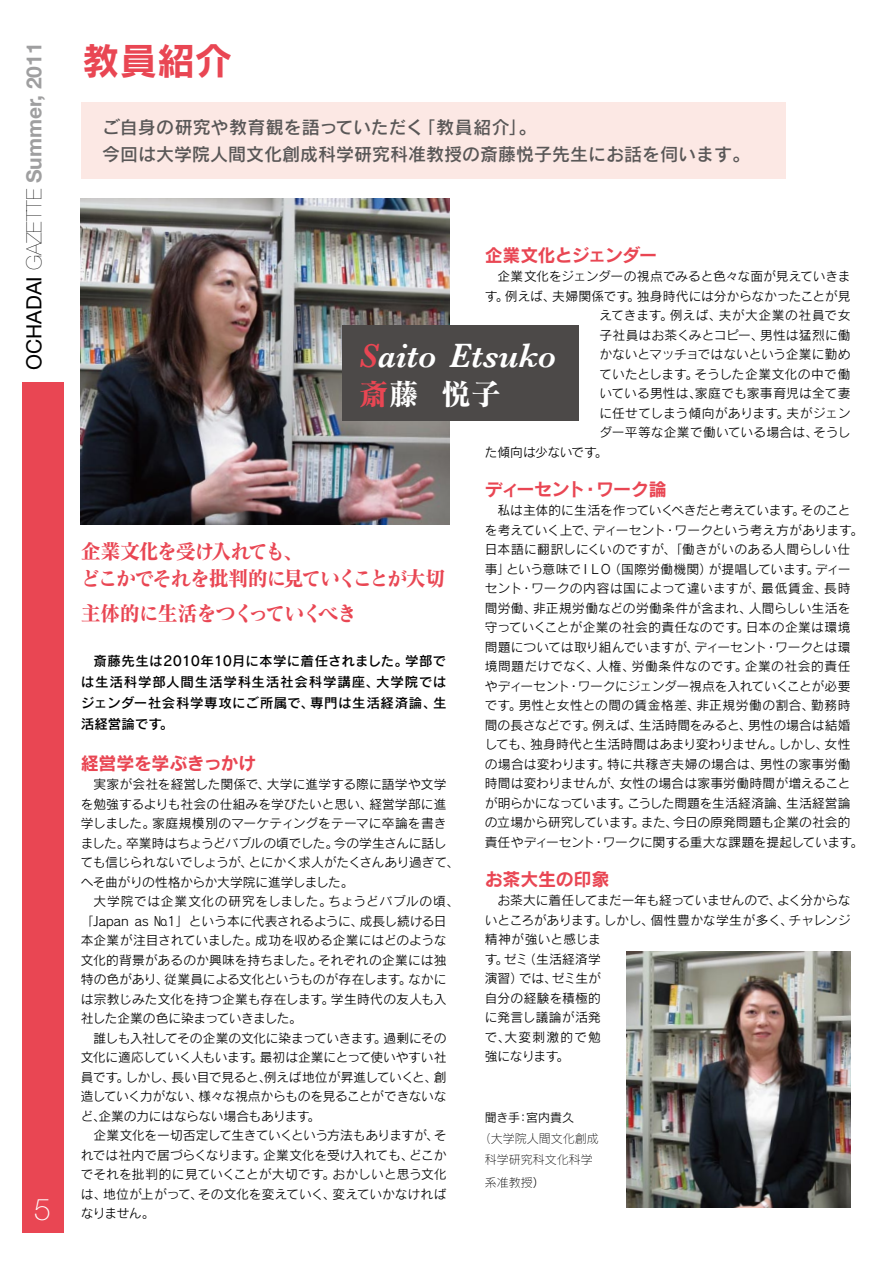
<style>
.page{position:relative;width:893px;height:1263px;background:#fff}
.page>*{position:absolute;margin:0;border:0;box-sizing:border-box;transform-origin:0 0}
.t1{font:37.5px "Rodin Pro B";color:#e94653}
.t2{font:italic 600 34.5px "Baskerville";color:#fff}
.t3{font:30px "Matisse V Pro B";color:#fff}
.t4{font:100 30px "Helvetica Neue";color:#fff}
.t5{font:21px/27px "Matisse Pro B";letter-spacing:-.075em;color:#e94653;scale:.96 1}
.t6{font:700 21px "Helvetica Neue";color:#9f9fa0}
.t7{font:18px/27px "Rodin Pro DB";color:#595757}
.t8{font:18px "Rodin Pro B";letter-spacing:-.03em;color:#e94653}
.t9{font:18px "Rodin Pro B";letter-spacing:-.06em;color:#e94653}
.t10{font:18px "Rodin Pro B";letter-spacing:-.01em;color:#e94653}
.t11{font:13.5px/21px "Rodin Pro DB";letter-spacing:.045em;color:#000;text-align:justify}
.t12{font:12.75px/19.5px "Rodin Pro M";letter-spacing:-.005em;color:#000}
.t13{font:12.75px "Rodin Pro M";letter-spacing:.015em;color:#000}
.t14{font:12.75px "Rodin Pro M";letter-spacing:.03em;color:#000}
.t15{font:12.75px "Rodin Pro M";letter-spacing:-.025em;color:#000}
.t16{font:12px/21px "Rodin Pro L";color:#000;text-align:center}
.t17{font:12px "Rodin Pro M";color:#000}
.s1{font-weight:400;color:#000}
.s2{font-weight:200;color:#000}
.s3{color:#e94653}
.s4{font-family:"Rodin Pro M"}
</style>
<div class="page">
<img style="left:81px;top:199px;width:368px;height:326px">
<div style="left:22px;top:382px;width:41px;height:850px;background:#e94653"></div>
<div style="left:81px;top:102px;width:704px;height:77px;background:#fce8e4"></div>
<div style="left:342px;top:325px;width:236px;height:96px;background:#4c4948"></div>
<img style="left:626px;top:951px;width:224px;height:257px">
<h3 class="t6" style="left:21px;top:370px;width:329px;rotate:-90deg"><span class="s1">OCHADAI</span> <span class="s2">GAZETTE</span> Summer, 2011</h3>
<h3 class="t4" style="left:34px;top:1193px;width:18px">5</h3>
<h1 class="t1" style="left:82px;top:36px;width:151px">教員紹介</h1>
<h3 class="t7" style="left:102px;top:113px;width:649px">ご自身の研究や教育観を語っていただく「教員紹介」。<br>今回は大学院人間文化創成科学研究科准教授の斎藤悦子先生にお話を伺います。</h3>
<h3 class="t9" style="left:485px;top:243px;width:174px">企業文化とジェンダー</h3>
<p class="t12" style="left:497px;top:266px;width:354px">企業文化をジェンダーの視点でみると色々な面が見えていきま</p>
<p class="t12" style="left:485px;top:286px;width:367px">す。例えば、夫婦関係です。独身時代には分からなかったことが見</p>
<p class="t14" style="left:600px;top:307px;width:252px">えてきます。例えば、夫が大企業の社員で女</p>
<p class="t12" style="left:600px;top:325px;width:252px">子社員はお茶くみとコピー、男性は猛烈に働</p>
<p class="t12" style="left:600px;top:344px;width:252px">かないとマッチョではないという企業に勤め</p>
<p class="t12" style="left:600px;top:364px;width:252px">ていたとします。そうした企業文化の中で働</p>
<p class="t13" style="left:600px;top:385px;width:252px">いている男性は､家庭でも家事育児は全て妻</p>
<p class="t12" style="left:600px;top:403px;width:252px">に任せてしまう傾向があります。夫がジェン</p>
<p class="t13" style="left:600px;top:424px;width:252px">ダー平等な企業で働いている場合は、そうし</p>
<p class="t15" style="left:485px;top:444px;width:124px">た傾向は少ないです。</p>
<h3 class="t8" style="left:485px;top:477px;width:183px">ディーセント・ワーク論</h3>
<p class="t12" style="left:485px;top:500px;width:380px;text-indent:13px">私は主体的に生活を作っていくべきだと考えています。そのことを考えていく上で、ディーセント・ワークという考え方があります。日本語に翻訳しにくいのですが、「働きがいのある人間らしい仕事」という意味でＩＬＯ（国際労働機関）が提唱しています。ディーセント・ワークの内容は国によって違いますが、最低賃金、長時間労働、非正規労働などの労働条件が含まれ、人間らしい生活を守っていくことが企業の社会的責任なのです。日本の企業は環境問題については取り組んでいますが、ディーセント・ワークとは環境問題だけでなく、人権、労働条件なのです。企業の社会的責任やディーセント・ワークにジェンダー視点を入れていくことが必要です。男性と女性との間の賃金格差、非正規労働の割合、勤務時間の長さなどです。例えば、生活時間をみると、男性の場合は結婚しても、独身時代と生活時間はあまり変わりません。しかし、女性の場合は変わります。特に共稼ぎ夫婦の場合は、男性の家事労働時間は変わりませんが、女性の場合は家事労働時間が増えることが明らかになっています。こうした問題を生活経済論、生活経営論の立場から研究しています。また、今日の原発問題も企業の社会的責任やディーセント・ワークに関する重大な課題を提起しています。</p>
<h3 class="t10" style="left:485px;top:867px;width:126px">お茶大生の印象</h3>
<p class="t12" style="left:485px;top:890px;width:367px;text-indent:13px">お茶大に着任してまだ一年も経っていませんので、よく分からないところがあります。しかし、個性豊かな学生が多く、チャレンジ精神が強いと感じま<br>す。ゼミ（生活経済学<br>演習）では、ゼミ生が<br>自分の経験を積極的<br>に発言し議論が活発<br>で､大変刺激的で勉<br>強になります。</p>
<h2 class="t2" style="left:359px;top:335px;width:199px"><span class="s3">S</span>aito Etsuko</h2>
<h3 class="t3" style="left:359px;top:374px;width:144px"><span class="s3">斎</span>藤 悦子</h3>
<h3 class="t5" style="left:81px;top:537px;width:382px">企業文化を受け入れても、<br>どこかでそれを批判的に見ていくことが大切</h3>
<h3 class="t5" style="left:81px;top:599px;width:289px">主体的に生活をつくっていくべき</h3>
<p class="t11" style="left:81px;top:649px;width:367px;text-indent:13px">斎藤先生は2010年10月に本学に着任されました。学部では生活科学部人間生活学科生活社会科学講座、大学院ではジェンダー社会科学専攻にご所属で、専門は生活経済論、生活経営論です。</p>
<h3 class="t8" style="left:81px;top:751px;width:177px">経営学を学ぶきっかけ</h3>
<p class="t12" style="left:81px;top:774px;width:380px;text-indent:13px">実家が会社を経営した関係で、大学に進学する際に語学や文学を勉強するよりも社会の仕組みを学びたいと思い、経営学部に進学しました。家庭規模別のマーケティングをテーマに卒論を書きました。卒業時はちょうどバブルの頃でした。今の学生さんに話しても信じられないでしょうが、とにかく求人がたくさんあり過ぎて、へそ曲がりの性格からか大学院に進学しました。</p>
<p class="t12" style="left:81px;top:891px;width:380px;text-indent:13px">大学院では企業文化の研究をしました。ちょうどバブルの頃、「Japan as №1」という本に代表されるように、成長し続ける日本企業が注目されていました。成功を収める企業にはどのような文化的背景があるのか興味を持ちました。それぞれの企業には独特の色があり、従業員による文化というものが存在します。なかには宗教じみた文化を持つ企業も存在します。学生時代の友人も入社した企業の色に染まっていきました。</p>
<p class="t12" style="left:81px;top:1028px;width:367px;text-align:justify;text-indent:13px">誰しも入社してその企業の文化に染まっていきます。過剰にその文化に適応していく人もいます。最初は企業にとって使いやすい社員です。しかし、長い目で見ると､例えば地位が昇進していくと、創造していく力がない、様々な視点からものを見ることができないなど､企業の力にはならない場合もあります。</p>
<p class="t12" style="left:81px;top:1125px;width:367px;text-align:justify;text-indent:13px">企業文化を一切否定して生きていくという方法もありますが、それでは社内で居づらくなります。企業文化を受け入れても、どこかでそれを批判的に見ていくことが大切です。おかしいと思う文化は、地位が上がって、その文化を変えていく、変えていかなければなりません。</p>
<p class="t17" style="left:485px;top:1110px;width:91px">聞き手：宮内貴久</p>
<p class="t16" style="left:479px;top:1128px;width:121px">（大学院人間文化創成科学研究科文化科学</p>
<p class="t16" style="left:485px;top:1171px;width:61px">系准教授<span class="s4">）</span></p>
</div>
